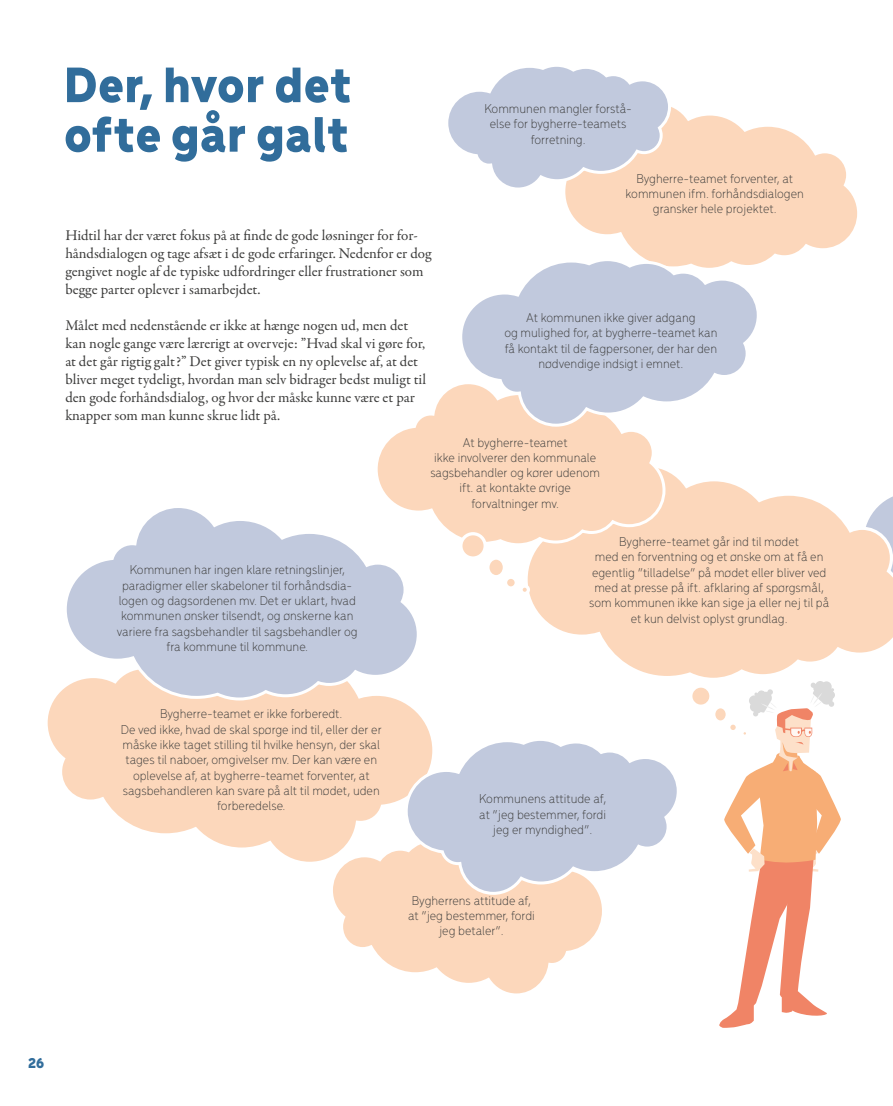
<style>
.page{position:relative;width:893px;height:1106px;background:#fff}
.page>*{position:absolute;margin:0;border:0;box-sizing:border-box;transform-origin:0 0}
.t1{font:900 52.5px/49.5px "Menca";color:#316d9b}
.t2{font:15px/18px "Garamond Premr Pro";color:#3c3c3b}
.t3{font:900 15px "Menca";color:#316d9b}
.t4{font:300 13.5px/15.3px "Menca";color:#3c3c3b;text-align:center}
</style>
<div class="page">
<svg style="left:527px;top:471px;width:366px;height:207px"></svg>
<svg style="left:377px;top:386px;width:290px;height:162px"></svg>
<svg style="left:333px;top:866px;width:269px;height:128px"></svg>
<svg style="left:565px;top:107px;width:292px;height:156px"></svg>
<svg style="left:47px;top:690px;width:384px;height:176px"></svg>
<svg style="left:458px;top:257px;width:303px;height:171px"></svg>
<svg style="left:403px;top:736px;width:274px;height:160px"></svg>
<svg style="left:448px;top:66px;width:224px;height:126px"></svg>
<svg style="left:62px;top:503px;width:359px;height:199px"></svg>
<svg style="left:691px;top:686px;width:20px;height:20px"></svg>
<div style="left:689px;top:684px;width:24px;height:24px;border:3px solid #fff;border-radius:50%"></div>
<div style="left:714px;top:706px;width:13px;height:16px;background:#fcd7bb;border-radius:50%"></div>
<div style="left:712px;top:705px;width:17px;height:18px;border:3px solid #fff;border-radius:50%"></div>
<div style="left:461px;top:534px;width:24px;height:24px;background:#fcd7bb;border-radius:50%"></div>
<div style="left:459px;top:532px;width:28px;height:27px;border:3px solid #fff;border-radius:50%"></div>
<svg style="left:488px;top:558px;width:16px;height:18px"></svg>
<div style="left:486px;top:556px;width:20px;height:22px;border:3px solid #fff;border-radius:50%"></div>
<div style="left:505px;top:577px;width:11px;height:11px;background:#fcd7bb;border-radius:50%"></div>
<div style="left:504px;top:575px;width:14px;height:14px;border:3px solid #fff;border-radius:50%"></div>
<div style="left:521px;top:586px;width:7px;height:7px;background:#fcd7bb;border-radius:50%"></div>
<div style="left:519px;top:584px;width:11px;height:11px;border:3px solid #fff;border-radius:50%"></div>
<svg style="left:719px;top:681px;width:122px;height:346px"></svg>
<h1 class="t1" style="left:64px;top:57px;width:289px">Der, hvor det ofte går galt</h1>
<p class="t2" style="left:65px;top:227px;width:368px">Hidtil har der været fokus på at finde de gode løsninger for for&shy;håndsdialogen og tage afsæt i de gode erfaringer. Nedenfor er dog gengivet nogle af de typiske udfordringer eller frustrationer som begge parter oplever i samarbejdet.</p>
<p class="t2" style="left:65px;top:317px;width:362px">Målet med nedenstående er ikke at hænge nogen ud, men det kan nogle gange være lærerigt at overveje: ”Hvad skal vi gøre for, at det går rigtig galt?” Det giver typisk en ny oplevelse af, at det bliver meget tydeligt, hvordan man selv bidrager bedst muligt til den gode forhåndsdialog, og hvor der måske kunne være et par knapper som man kunne skrue lidt på.</p>
<p class="t4" style="left:484px;top:100px;width:149px">Kommunen mangler forstå&shy;else for bygherre-teamets forretning.</p>
<p class="t4" style="left:625px;top:170px;width:180px">Bygherre-teamet forventer, at kommunen ifm. forhåndsdialogen gransker hele projektet.</p>
<p class="t4" style="left:504px;top:309px;width:215px">At kommunen ikke giver adgang<br>og mulighed for, at bygherre-teamet kan få kontakt til de fagpersoner, der har den nødvendige indsigt i emnet.</p>
<p class="t4" style="left:117px;top:561px;width:242px">Kommunen har ingen klare retningslinjer, paradigmer eller skabeloner til forhåndsdia&shy;logen og dagsordenen mv. Det er uklart, hvad kommunen ønsker tilsendt, og ønskerne kan variere fra sagsbehandler til sagsbehandler og fra kommune til kommune.</p>
<p class="t4" style="left:121px;top:705px;width:262px">Bygherre-teamet er ikke forberedt.<br>De ved ikke, hvad de skal spørge ind til, eller der er måske ikke taget stilling til hvilke hensyn, der skal tages til naboer, omgivelser mv. Der kan være en oplevelse af, at bygherre-teamet forventer, at sagsbehandleren kan svare på alt til mødet, uden forberedelse.</p>
<p class="t4" style="left:430px;top:434px;width:171px">At bygherre-teamet<br>ikke involverer den kommunale sagsbehandler og kører udenom ift. at kontakte øvrige forvaltninger mv.</p>
<p class="t4" style="left:589px;top:533px;width:241px">Bygherre-teamet går ind til mødet<br>med en forventning og et ønske om at få en egentlig ”tilladelse” på mødet eller bliver ved med at presse på ift. afklaring af spørgsmål, som kommunen ikke kan sige ja eller nej til på et kun delvist oplyst grundlag.</p>
<p class="t4" style="left:479px;top:790px;width:129px">Kommunens attitude af, at ”jeg bestemmer, fordi jeg er myndighed”.</p>
<p class="t4" style="left:408px;top:892px;width:128px">Bygherrens attitude af, at ”jeg bestemmer, fordi jeg betaler”.</p>
<p class="t3" style="left:28px;top:1052px;width:18px">26</p>
</div>
